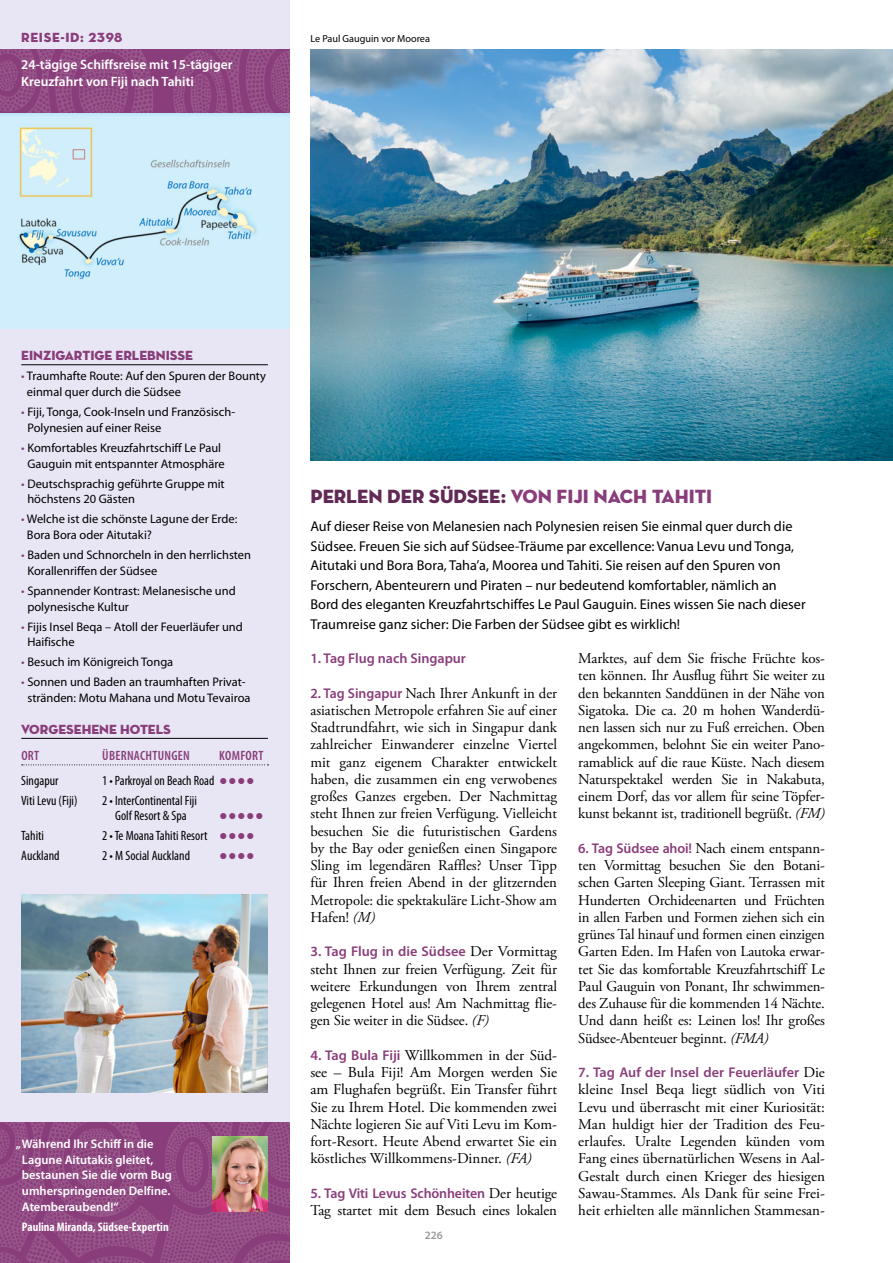
<style>
.page{position:relative;width:893px;height:1263px;background:#fff}
.page>*{position:absolute;margin:0;border:0;box-sizing:border-box;transform-origin:0 0}
.t1{font:19.5px "Neutra Disp Titling";color:#893e7b}
.t2{font:15px/17.2px "Adobe Garamond Pro";letter-spacing:-.005em;color:#000;text-align:justify}
.t3{font:14.25px/19.5px "Myriad Pro";color:#000}
.t4{font:600 14.1px "Myriad Pro";color:#893e7b}
.t5{font:14.1px "Arial";color:#893e7b}
.t6{font:condensed 13.5px/15.8px "Myriad Pro";color:#000;text-align:center}
.t7{font:600 13.5px/16.5px "Myriad Pro";color:#fff}
.t8{font:13.5px "Neutra Disp Titling";color:#893e7b}
.t9{font:600 condensed 13.5px "Myriad Pro";letter-spacing:.02em;color:#893e7b}
.t10{font:12.45px/15.8px "Myriad Pro";color:#000}
.t11{font:600 12.45px/15.8px "Myriad Pro";color:#fff}
.t12{font:700 condensed 12.45px "Myriad Pro";color:#fff}
.t13{font:600 11.25px "Myriad Pro";color:#9a9897}
.t14{font:10.2px "Myriad Pro";color:#000}
.s1{color:#893e7b}
.s2{font-family:"Arial";font-stretch:normal;font-size:14.1px;color:#893e7b}
.s3{color:#622957}
.s4{font-family:"Myriad Pro";font-weight:600;font-size:14.1px;color:#893e7b}
.s5{font-style:italic}
.s6{font-family:"Adobe Garamond Pro";font-weight:400;font-size:15px;color:#000}
</style>
<div class="page">
<div style="left:0;top:0;width:289px;height:1263px;background:#e8e6f4"></div>
<img style="left:0;top:49px;width:289px;height:279px">
<hr style="left:21px;top:738px;width:247px;height:1px;background:#000">
<svg style="left:22px;top:764px;width:246px;height:1px"></svg>
<img style="left:0;top:1123px;width:289px;height:140px">
<hr style="left:21px;top:364px;width:247px;height:1px;background:#000">
<img style="left:21px;top:895px;width:247px;height:197px">
<img style="left:310px;top:49px;width:583px;height:412px">
<img style="left:213px;top:1136px;width:55px;height:75px">
<p class="t8" style="left:21px;top:29px;width:18px">REISE</p>
<p class="t8" style="left:60px;top:29px;width:64px">-ID: 2398</p>
<p class="t7" style="left:21px;top:57px;width:213px">24-tägige Schiffsreise mit 15-tägiger<br>Kreuzfahrt von Fiji nach Tahiti</p>
<p class="t14" style="left:310px;top:33px;width:121px">Le Paul Gauguin vor Moorea</p>
<p class="t8" style="left:21px;top:347px;width:173px">EINZIGARTIGE ERLEBNISSE</p>
<p class="t10" style="left:27px;top:368px;width:241px;text-indent:-6px"><span class="s1">•</span> Traumhafte Route: Auf den Spuren der Bounty einmal quer durch die Südsee</p>
<p class="t10" style="left:27px;top:404px;width:209px;text-indent:-6px"><span class="s1">•</span> Fiji, Tonga, Cook-Inseln und Französisch-<br>Polynesien auf einer Reise</p>
<p class="t10" style="left:21px;top:440px;width:205px;text-align:center"><span class="s1">•</span> Komfortables Kreuzfahrtschiff Le Paul<br>Gauguin mit entspannter Atmosphäre</p>
<p class="t10" style="left:27px;top:476px;width:199px;text-indent:-6px"><span class="s1">•</span> Deutschsprachig geführte Gruppe mit höchstens 20 Gästen</p>
<p class="t10" style="left:27px;top:511px;width:212px;text-indent:-6px"><span class="s1">•</span> Welche ist die schönste Lagune der Erde:<br>Bora Bora oder Aitutaki?</p>
<p class="t10" style="left:27px;top:547px;width:225px;text-indent:-6px"><span class="s1">•</span> Baden und Schnorcheln in den herrlichsten<br>Korallenriffen der Südsee</p>
<p class="t10" style="left:27px;top:583px;width:210px;text-indent:-6px"><span class="s1">•</span> Spannender Kontrast: Melanesische und polynesische Kultur</p>
<p class="t10" style="left:27px;top:619px;width:217px;text-indent:-6px"><span class="s1">•</span> Fijis Insel Beqa – Atoll der Feuerläufer und<br>Haifische</p>
<p class="t10" style="left:21px;top:654px;width:154px"><span class="s1">•</span> Besuch im Königreich Tonga</p>
<p class="t10" style="left:21px;top:674px;width:231px;text-align:center"><span class="s1">•</span> Sonnen und Baden an traumhaften Privat&shy;stränden: Motu Mahana und Motu Tevairoa</p>
<p class="t8" style="left:21px;top:721px;width:151px">VORGESEHENE HOTELS</p>
<p class="t9" style="left:21px;top:748px;width:19px">ORT</p>
<p class="t9" style="left:102px;top:748px;width:89px">ÜBERNACHTUNGEN</p>
<p class="t9" style="left:219px;top:748px;width:46px">KOMFORT</p>
<p class="t6" style="left:21px;top:772px;width:39px">Singapur</p>
<p class="t6" style="left:102px;top:772px;width:154px">1 • Parkroyal on Beach Road <span class="s2">●●●●</span></p>
<p class="t6" style="left:21px;top:792px;width:58px">Viti Levu (Fiji)</p>
<p class="t6" style="left:102px;top:792px;width:96px">2 • InterContinental Fiji<br>Golf Resort &amp; Spa</p>
<p class="t5" style="left:219px;top:806px;width:46px">●●●●●</p>
<p class="t6" style="left:21px;top:828px;width:24px">Tahiti</p>
<p class="t6" style="left:102px;top:828px;width:154px">2 • Te MoanaTahiti Resort <span class="s2">●●●●</span></p>
<p class="t6" style="left:21px;top:848px;width:40px">Auckland</p>
<p class="t6" style="left:102px;top:848px;width:89px">2 • M Social Auckland</p>
<p class="t5" style="left:219px;top:846px;width:37px">●●●●</p>
<p class="t11" style="left:22px;top:1136px;width:152px;text-indent:-6px">„Während Ihr Schiff in die<br>Lagune Aitutakis gleitet, bestaunen Sie die vorm Bug umherspringenden Delfine.<br>Atemberaubend!“</p>
<p class="t12" style="left:22px;top:1220px;width:148px">Paulina Miranda, Südsee-Expertin</p>
<h1 class="t1" style="left:310px;top:485px;width:403px"><span class="s3">PERLEN DER SÜDSEE:</span> VON FIJI NACH TAHITI</h1>
<p class="t3" style="left:310px;top:517px;width:497px">Auf dieser Reise von Melanesien nach Polynesien reisen Sie einmal quer durch die Südsee. Freuen Sie sich auf Südsee-Träume par excellence: Vanua Levu und Tonga, Aitutaki und Bora Bora, Taha’a, Moorea und Tahiti. Sie reisen auf den Spuren von Forschern, Abenteurern und Piraten – nur bedeutend komfortabler, nämlich an Bord des eleganten Kreuzfahrtschiffes Le Paul Gauguin. Eines wissen Sie nach dieser Traumreise ganz sicher: Die Farben der Südsee gibt es wirklich!</p>
<p class="t4" style="left:310px;top:651px;width:157px">1. Tag Flug nach Singapur</p>
<p class="t2" style="left:310px;top:685px;width:248px"><span class="s4">2. Tag Singapur</span> Nach Ihrer Ankunft in der asiatischen Metropole erfahren Sie auf einer Stadtrundfahrt, wie sich in Singapur dank zahlreicher Einwanderer einzelne Viertel mit ganz eigenem Charakter entwickelt haben, die zusammen ein eng verwobenes großes Ganzes ergeben. Der Nachmittag steht Ihnen zur freien Verfügung. Vielleicht besuchen Sie die futuristischen Gardens by the Bay oder genießen einen Singapore Sling im legendären Raffles? Unser Tipp für Ihren freien Abend in der glitzernden Metropole: die spektakuläre Licht-Show am Hafen! <span class="s5">(M)</span></p>
<p class="t4" style="left:310px;top:944px;width:248px">3. Tag Flug in die Südsee <span class="s6">Der Vormittag</span></p>
<p class="t2" style="left:310px;top:961px;width:248px">steht Ihnen zur freien Verfügung. Zeit für weitere Erkundungen von Ihrem zentral gelegenen Hotel aus! Am Nachmittag flie&shy;gen Sie weiter in die Südsee. <span class="s5">(F)</span></p>
<p class="t2" style="left:310px;top:1047px;width:248px"><span class="s4">4. Tag Bula Fiji</span> Willkommen in der Süd&shy;see – Bula Fiji! Am Morgen werden Sie am Flughafen begrüßt. Ein Transfer führt Sie zu Ihrem Hotel. Die kommenden zwei Nächte logieren Sie auf Viti Levu im Kom&shy;fort-Resort. Heute Abend erwartet Sie ein köstliches Willkommens-Dinner. <span class="s5">(FA)</span></p>
<p class="t4" style="left:310px;top:1185px;width:248px">5. Tag Viti Levus Schönheiten <span class="s6">Der heutige</span></p>
<p class="t2" style="left:310px;top:1202px;width:248px">Tag startet mit dem Besuch eines lokalen</p>
<p class="t13" style="left:425px;top:1229px;width:20px">226</p>
<p class="t2" style="left:578px;top:650px;width:248px">Marktes, auf dem Sie frische Früchte kos&shy;ten können. Ihr Ausflug führt Sie weiter zu den bekannten Sanddünen in der Nähe von Sigatoka. Die ca. 20 m hohen Wanderdü&shy;nen lassen sich nur zu Fuß erreichen. Oben angekommen, belohnt Sie ein weiter Pano&shy;ramablick auf die raue Küste. Nach diesem Naturspektakel werden Sie in Nakabuta, einem Dorf, das vor allem für seine Töpfer&shy;kunst bekannt ist, traditionell begrüßt. <span class="s5">(FM)</span></p>
<p class="t2" style="left:578px;top:840px;width:248px"><span class="s4">6. Tag Südsee ahoi!</span> Nach einem entspann&shy;ten Vormittag besuchen Sie den Botani&shy;schen Garten Sleeping Giant. Terrassen mit Hunderten Orchideenarten und Früchten in allen Farben und Formen ziehen sich ein grünes Tal hinauf und formen einen einzigen Garten Eden. Im Hafen von Lautoka erwar&shy;tet Sie das komfortable Kreuzfahrtschiff Le Paul Gauguin von Ponant, Ihr schwimmen&shy;des Zuhause für die kommenden 14 Nächte.<br>Und dann heißt es: Leinen los! Ihr großes Südsee-Abenteuer beginnt. <span class="s5">(FMA)</span></p>
<p class="t4" style="left:578px;top:1065px;width:248px">7. Tag Auf der Insel der Feuerläufer <span class="s6">Die</span></p>
<p class="t2" style="left:578px;top:1081px;width:248px">kleine Insel Beqa liegt südlich von Viti Levu und überrascht mit einer Kuriosität:<br>Man huldigt hier der Tradition des Feu&shy;erlaufes. Uralte Legenden künden vom Fang eines übernatürlichen Wesens in Aal-Gestalt durch einen Krieger des hiesigen Sawau-Stammes. Als Dank für seine Frei&shy;heit erhielten alle männlichen Stammesan-</p>
</div>
